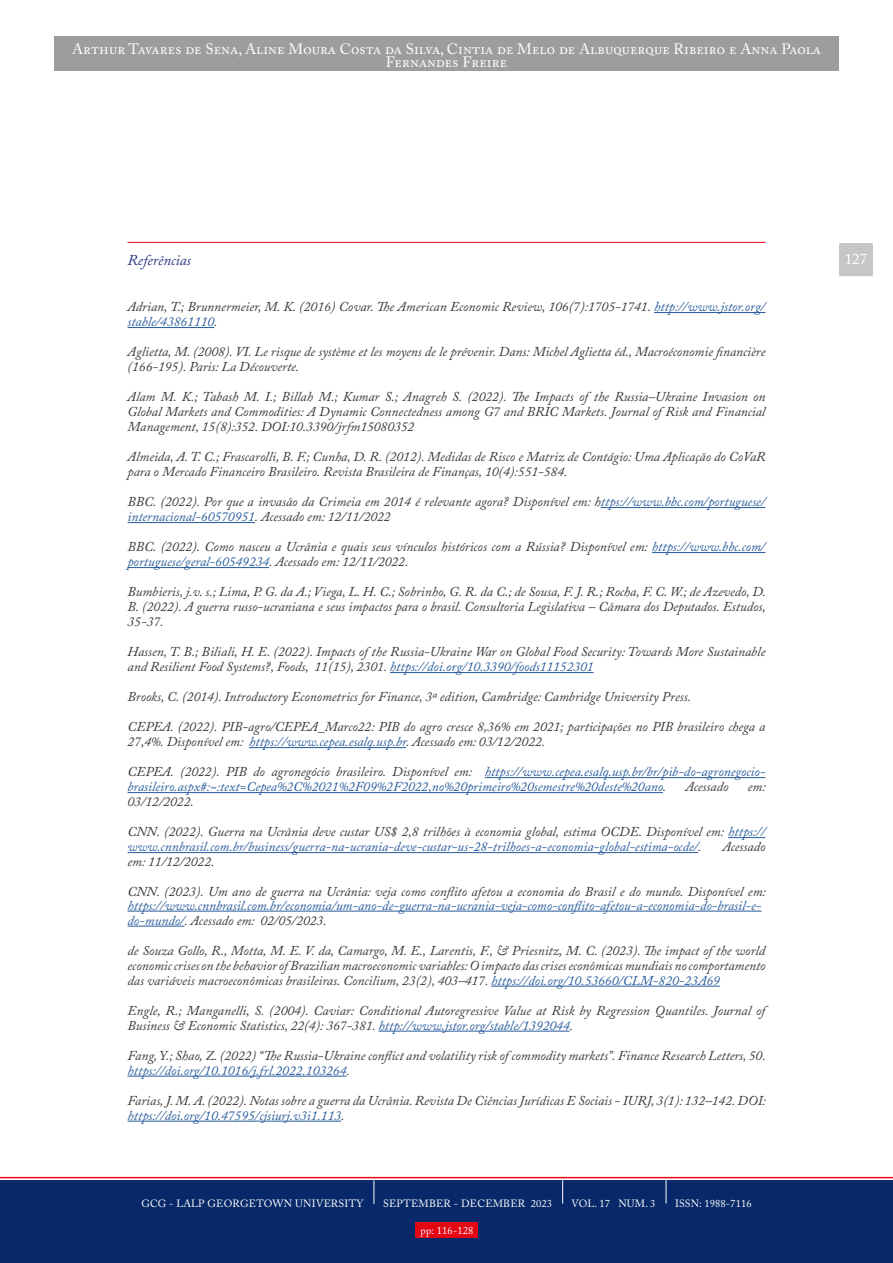
<style>
.page{position:relative;width:893px;height:1263px;background:#fff}
.page>*{position:absolute;margin:0;border:0;box-sizing:border-box;transform-origin:0 0}
.t1{font:15px/13.5px "Adobe Caslon Pro";letter-spacing:.005em;color:#fff;text-align:center}
.t2{font:italic 15px "Adobe Caslon Pro";letter-spacing:-.005em;color:#283583}
.t3{font:italic 13.5px/15px "Adobe Caslon Pro";color:#3a3835}
.t4{font:italic 13.5px/15px "Adobe Caslon Pro";color:#275b9b}
.t5{font:10.5px "Adobe Caslon Pro";letter-spacing:.01em;color:#fff}
.s1{color:#275b9b}
.s2{color:#3a3835}
</style>
<div class="page">
<div style="left:54px;top:37px;width:785px;height:34px;background:#9d9d9c"></div>
<div style="left:0;top:1180px;width:893px;height:83px;background:#082969"></div>
<div style="left:416px;top:1222px;width:62px;height:15px;background:#e30613"></div>
<div style="left:839px;top:243px;width:34px;height:33px;background:#c6c6c6;border-radius:2px"></div>
<hr style="left:128px;top:242px;width:637px;height:1px;background:#e30613">
<svg style="left:0;top:1177px;width:893px;height:27px"></svg>
<hr style="left:654px;top:312px;width:111px;height:1px;background:#275b9b">
<hr style="left:128px;top:327px;width:86px;height:1px;background:#275b9b">
<hr style="left:601px;top:507px;width:164px;height:1px;background:#275b9b">
<hr style="left:128px;top:522px;width:127px;height:1px;background:#275b9b">
<hr style="left:652px;top:552px;width:113px;height:1px;background:#275b9b">
<hr style="left:128px;top:567px;width:141px;height:1px;background:#275b9b">
<hr style="left:390px;top:672px;width:204px;height:1px;background:#275b9b">
<hr style="left:249px;top:747px;width:157px;height:1px;background:#275b9b">
<hr style="left:485px;top:777px;width:280px;height:1px;background:#275b9b">
<hr style="left:128px;top:792px;width:535px;height:1px;background:#275b9b">
<hr style="left:728px;top:837px;width:37px;height:1px;background:#275b9b">
<hr style="left:128px;top:852px;width:570px;height:1px;background:#275b9b">
<hr style="left:128px;top:911px;width:633px;height:1px;background:#275b9b">
<hr style="left:128px;top:926px;width:57px;height:1px;background:#275b9b">
<hr style="left:491px;top:986px;width:229px;height:1px;background:#275b9b">
<hr style="left:379px;top:1031px;width:191px;height:1px;background:#275b9b">
<hr style="left:128px;top:1076px;width:218px;height:1px;background:#275b9b">
<hr style="left:128px;top:1121px;width:213px;height:1px;background:#275b9b">
<p class="t1" style="left:72px;top:42px;width:750px">Arthur Tavares de Sena, Aline Moura Costa da Silva, Cintia de Melo de Albuquerque Ribeiro e Anna Paola<br>Fernandes Freire</p>
<p class="t2" style="left:128px;top:251px;width:65px">Referências</p>
<p class="t3" style="left:128px;top:299px;width:639px">Adrian, T.; Brunnermeier, M. K. (2016) Covar. The American Economic Review, 106(7):1705-1741. <span class="s1">http://www.jstor.org/ stable/43861110</span>.</p>
<p class="t3" style="left:128px;top:344px;width:639px">Aglietta, M. (2008). VI. Le risque de système et les moyens de le prévenir. Dans: Michel Aglietta éd., Macroéconomie financière (166-195). Paris: La Découverte.</p>
<p class="t3" style="left:128px;top:389px;width:639px;text-align:justify">Alam M. K.; Tabash M. I.; Billah M.; Kumar S.; Anagreh S. (2022). The Impacts of the Russia–Ukraine Invasion on Global Markets and Commodities: A Dynamic Connectedness among G7 and BRIC Markets. Journal of Risk and Financial Management, 15(8):352. DOI:10.3390/jrfm15080352</p>
<p class="t3" style="left:128px;top:449px;width:639px">Almeida, A. T. C.; Frascarolli, B. F.; Cunha, D. R. (2012). Medidas de Risco e Matriz de Contágio: Uma Aplicação do CoVaR para o Mercado Financeiro Brasileiro. Revista Brasileira de Finanças, 10(4):551-584.</p>
<p class="t3" style="left:128px;top:494px;width:639px">BBC. (2022). Por que a invasão da Crimeia em 2014 é relevante agora? Disponível em: h<span class="s1">ttps://www.bbc.com/portuguese/ internacional-60570951</span>. Acessado em: 12/11/2022</p>
<p class="t3" style="left:128px;top:539px;width:639px">BBC. (2022). Como nasceu a Ucrânia e quais seus vínculos históricos com a Rússia? Disponível em: <span class="s1">https://www.bbc.com/ portuguese/geral-60549234</span>. Acessado em: 12/11/2022.</p>
<p class="t3" style="left:128px;top:584px;width:640px;text-align:justify">Bumbieris, j.v. s.; Lima, P. G. da A.; Viega, L. H. C.; Sobrinho, G. R. da C.; de Sousa, F. J. R.; Rocha, F. C. W.; de Azevedo, D.<br>B. (2022). A guerra russo-ucraniana e seus impactos para o brasil. Consultoria Legislativa – Câmara dos Deputados. Estudos, 35-37.</p>
<p class="t3" style="left:128px;top:644px;width:639px">Hassen, T. B.; Biliali, H. E. (2022). Impacts of the Russia-Ukraine War on Global Food Security: Towards More Sustainable and Resilient Food Systems?, Foods, 11(15), 2301. <span class="s1">https://doi.org/10.3390/foods11152301</span></p>
<p class="t3" style="left:128px;top:689px;width:565px">Brooks, C. (2014). Introductory Econometrics for Finance, 3ª edition, Cambridge: Cambridge University Press.</p>
<p class="t3" style="left:128px;top:719px;width:639px">CEPEA. (2022). PIB-agro/CEPEA_Marco22: PIB do agro cresce 8,36% em 2021; participações no PIB brasileiro chega a<br>27,4%. Disponível em: <span class="s1">https://www.cepea.esalq.usp.br</span>. Acessado em: 03/12/2022.</p>
<p class="t4" style="left:128px;top:764px;width:639px"><span class="s2">CEPEA. (2022). PIB do agronegócio brasileiro. Disponível em:</span> https://www.cepea.esalq.usp.br/br/pib-do-agronegocio&shy;brasileiro.aspx#:~:text=Cepea%2C%2021%2F09%2F2022,no%20primeiro%20semestre%20deste%20ano<span class="s2">.</span></p>
<p class="t3" style="left:685px;top:779px;width:45px">Acessado</p>
<p class="t3" style="left:748px;top:779px;width:19px">em:</p>
<p class="t3" style="left:128px;top:794px;width:68px">03/12/2022.</p>
<p class="t4" style="left:128px;top:824px;width:639px"><span class="s2">CNN. (2022). Guerra na Ucrânia deve custar US$ 2,8 trilhões à economia global, estima OCDE. Disponível em:</span> https:// www.cnnbrasil.com.br/business/guerra-na-ucrania-deve-custar-us-28-trilhoes-a-economia-global-estima-ocde/<span class="s2">.</span></p>
<p class="t3" style="left:722px;top:839px;width:45px">Acessado</p>
<p class="t3" style="left:128px;top:854px;width:88px">em: 11/12/2022.</p>
<p class="t3" style="left:128px;top:884px;width:640px">CNN. (2023). Um ano de guerra na Ucrânia: veja como conflito afetou a economia do Brasil e do mundo. Disponível em:</p>
<p class="t4" style="left:128px;top:897px;width:635px">https://www.cnnbrasil.com.br/economia/um-ano-de-guerra-na-ucrania-veja-como-conflito-afetou-a-economia-do-brasil-e&shy;do-mundo/<span class="s2">. Acessado em: 02/05/2023.</span></p>
<p class="t3" style="left:128px;top:942px;width:639px;text-align:justify">de Souza Gollo, R., Motta, M. E. V. da, Camargo, M. E., Larentis, F., &amp; Priesnitz, M. C. (2023). The impact of the world economic crises on the behavior of Brazilian macroeconomic variables: O impacto das crises econômicas mundiais no comportamento das variáveis macroeconômicas brasileiras. Concilium, 23(2), 403–417. <span class="s1">https://doi.org/10.53660/CLM-820-23A69</span></p>
<p class="t3" style="left:128px;top:1002px;width:639px">Engle, R.; Manganelli, S. (2004). Caviar: Conditional Autoregressive Value at Risk by Regression Quantiles. Journal of<br>Business &amp; Economic Statistics, 22(4): 367-381. <span class="s1">http://www.jstor.org/stable/1392044</span>.</p>
<p class="t3" style="left:128px;top:1047px;width:640px">Fang, Y.; Shao, Z. (2022) “The Russia-Ukraine conflict and volatility risk of commodity markets”. Finance Research Letters, 50. <span class="s1">https://doi.org/10.1016/j.frl.2022.103264</span>.</p>
<p class="t3" style="left:128px;top:1092px;width:640px">Farias, J. M. A. (2022). Notas sobre a guerra da Ucrânia. Revista De Ciências Jurídicas E Sociais - IURJ, 3(1): 132–142. DOI: <span class="s1">https://doi.org/10.47595/cjsiurj.v3i1.113</span>.</p>
<p class="t5" style="left:141px;top:1197px;width:224px">GCG - LALP GEORGETOWN UNIVERSITY</p>
<p class="t5" style="left:383px;top:1197px;width:170px">SEPTEMBER - DECEMBER 2023</p>
<p class="t5" style="left:572px;top:1197px;width:85px">VOL. 17 NUM. 3</p>
<p class="t5" style="left:675px;top:1197px;width:78px">ISSN: 1988-7116</p>
<p class="t5" style="left:421px;top:1224px;width:54px">pp: 116-128</p>
<p class="t1" style="left:845px;top:252px;width:24px">127</p>
</div>
